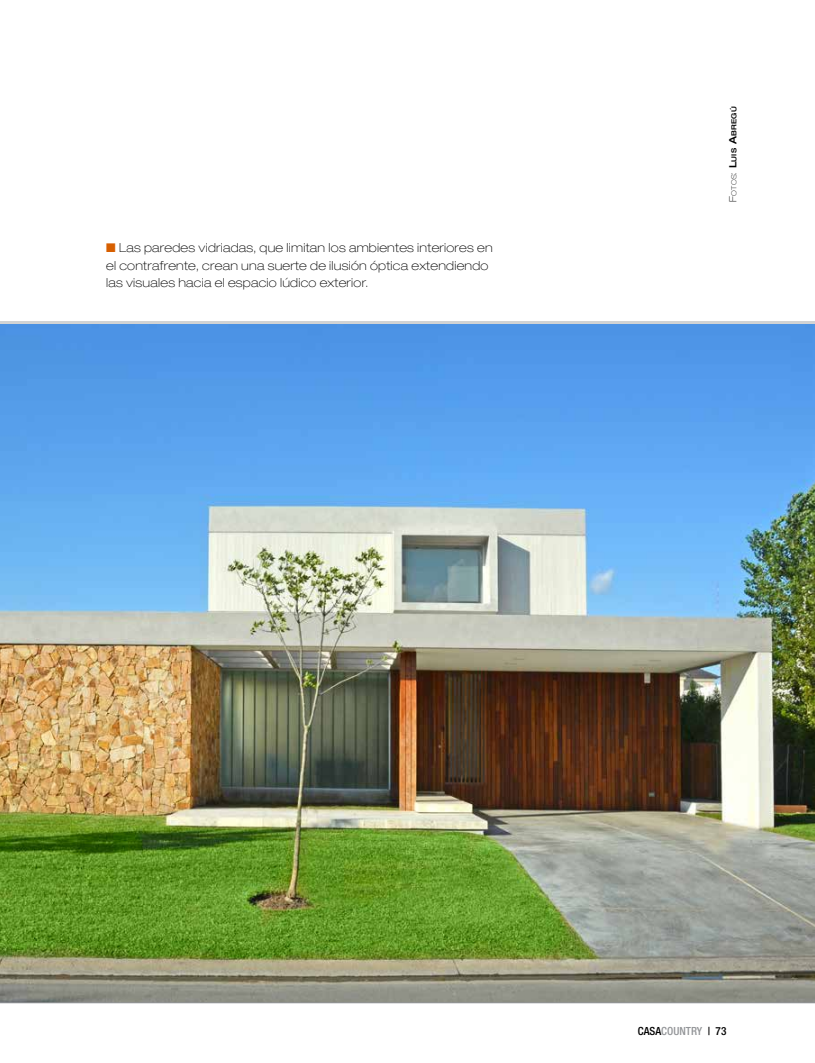
<style>
.page{position:relative;width:815px;height:1063px;background:#fff}
.page>*{position:absolute;margin:0;border:0;box-sizing:border-box;transform-origin:0 0}
.t1{font:100 expanded 12.5px/17.5px "Helvetica Neue LT Std";letter-spacing:.02em;color:#000}
.t2{font:500 condensed 11.25px "Helvetica Neue LT Std";color:#000}
.t3{font:500 expanded 7px "Helvetica Neue LT Std";letter-spacing:.03em;color:#000}
.s1{color:#d75f00}
.s2{font-weight:100;font-size:10px}
.s3{font-weight:100}
.s4{font-size:10px}
.s5{color:#939598}
</style>
<div class="page">
<img style="left:0;top:324px;width:815px;height:679px">
<hr style="left:0;top:321px;width:815px;height:3px;background:#d1d3d4">
<hr style="left:0;top:1003px;width:815px;height:1px;background:#939598">
<p class="t1" style="left:106px;top:239px;width:388px"><span class="s1">■</span> Las paredes vidriadas, que limitan los ambientes interiores en el contrafrente, crean una suerte de ilusión óptica extendiendo las visuales hacia el espacio lúdico exterior.</p>
<p class="t3" style="left:730px;top:202px;width:97px;rotate:-90deg"><span class="s2">F</span><span class="s3">otos</span><span class="s2">:</span> <span class="s4">L</span>uis <span class="s4">A</span>bregú</p>
<p class="t2" style="left:638px;top:1024px;width:90px">CASA<span class="s5">COUNTRY</span> | 73</p>
</div>
